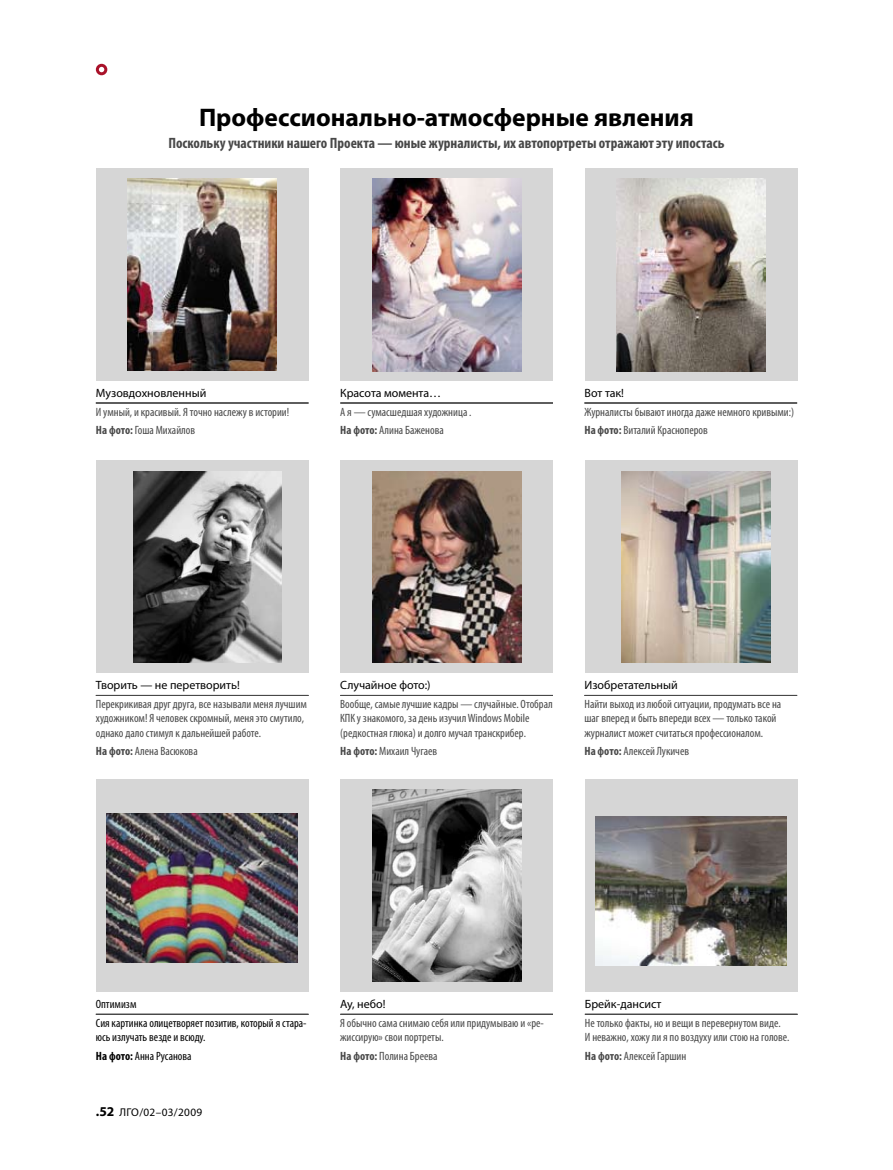
<style>
.page{position:relative;width:893px;height:1170px;background:#fff}
.page>*{position:absolute;margin:0;border:0;box-sizing:border-box;transform-origin:0 0}
.t1{font:700 25.5px "Myriad Pro";color:#000}
.t2{font:700 condensed 15px "Myriad Pro";color:#484848}
.t3{font:condensed 12px/14.4px "Myriad Pro";color:#484848}
.t4{font:12px "Myriad Pro";color:#000}
.t5{font:condensed 12px/18.6px "Myriad Pro";color:#000}
.t6{font:11.25px "Myriad Pro";letter-spacing:.03em;color:#000}
.s1{font-weight:700}
.s2{font-weight:700;font-size:13.5px}
</style>
<div class="page">
<div style="left:96px;top:64px;width:11px;height:11px;border:3px solid #a9122a;border-radius:50%"></div>
<div style="left:96px;top:168px;width:212px;height:213px;background:#d6d6d6"></div>
<div style="left:340px;top:168px;width:213px;height:213px;background:#d6d6d6"></div>
<div style="left:585px;top:168px;width:212px;height:213px;background:#d6d6d6"></div>
<img style="left:372px;top:179px;width:149px;height:192px">
<img style="left:617px;top:179px;width:149px;height:192px">
<img style="left:128px;top:179px;width:149px;height:191px">
<hr style="left:96px;top:403px;width:212px;height:1px;background:#484848">
<hr style="left:340px;top:403px;width:213px;height:1px;background:#484848">
<hr style="left:584px;top:403px;width:213px;height:1px;background:#484848">
<div style="left:340px;top:460px;width:213px;height:213px;background:#d6d6d6"></div>
<div style="left:585px;top:460px;width:212px;height:213px;background:#d6d6d6"></div>
<img style="left:622px;top:471px;width:148px;height:191px">
<img style="left:372px;top:471px;width:149px;height:191px">
<div style="left:585px;top:779px;width:212px;height:212px;background:#d6d6d6"></div>
<img style="left:595px;top:816px;width:192px;height:149px">
<hr style="left:585px;top:1013px;width:212px;height:1px;background:#484848">
<hr style="left:340px;top:695px;width:213px;height:1px;background:#484848">
<hr style="left:584px;top:695px;width:213px;height:1px;background:#484848">
<div style="left:96px;top:779px;width:212px;height:212px;background:#d6d6d6"></div>
<img style="left:106px;top:813px;width:192px;height:148px">
<div style="left:340px;top:779px;width:213px;height:212px;background:#d6d6d6"></div>
<img style="left:372px;top:790px;width:149px;height:191px">
<hr style="left:96px;top:1013px;width:212px;height:1px;background:#484848">
<hr style="left:340px;top:1013px;width:213px;height:1px;background:#484848">
<div style="left:96px;top:460px;width:213px;height:213px;background:#d6d6d6"></div>
<img style="left:133px;top:471px;width:149px;height:191px">
<hr style="left:96px;top:695px;width:212px;height:1px;background:#484848">
<h1 class="t1" style="left:199px;top:101px;width:496px">Профессионально-атмосферные явления</h1>
<p class="t2" style="left:168px;top:134px;width:557px">Поскольку участники нашего Проекта — юные журналисты, их автопортреты отражают эту ипостась</p>
<p class="t4" style="left:96px;top:385px;width:112px">Музовдохновленный</p>
<p class="t3" style="left:96px;top:402px;width:195px;line-height:18.6px">И умный, и красивый. Я точно наслежу в истории!<br><span class="s1">На фото:</span> Гоша Михайлов</p>
<p class="t4" style="left:340px;top:385px;width:103px">Красота момента…</p>
<p class="t3" style="left:340px;top:402px;width:133px;line-height:18.6px">А я — сумасшедшая художница .<br><span class="s1">На фото:</span> Алина Баженова</p>
<p class="t4" style="left:584px;top:385px;width:41px">Вот так!</p>
<p class="t3" style="left:584px;top:402px;width:211px;line-height:18.6px">Журналисты бывают иногда даже немного кривыми:)<br><span class="s1">На фото:</span> Виталий Красноперов</p>
<p class="t4" style="left:96px;top:678px;width:145px">Творить — не перетворить!</p>
<p class="t3" style="left:96px;top:696px;width:213px">Перекрикивая друг друга, все называли меня лучшим художником! Я человек скромный, меня это смутило, однако дало стимул к дальнейшей работе.</p>
<p class="t3" style="left:96px;top:744px;width:103px"><span class="s1">На фото:</span> Алена Васюкова</p>
<p class="t4" style="left:340px;top:677px;width:92px">Случайное фото:)</p>
<p class="t3" style="left:340px;top:696px;width:214px">Вообще, самые лучшие кадры — случайные. Отобрал<br>КПК у знакомого, за день изучил Windows Mobile (редкостная глюка) и долго мучал транскрибер.</p>
<p class="t3" style="left:340px;top:744px;width:98px"><span class="s1">На фото:</span> Михаил Чугаев</p>
<p class="t4" style="left:584px;top:678px;width:95px">Изобретательный</p>
<p class="t3" style="left:584px;top:696px;width:198px">Найти выход из любой ситуации, продумать все на шаг вперед и быть впереди всех — только такой журналист может считаться профессионалом.</p>
<p class="t3" style="left:584px;top:744px;width:106px"><span class="s1">На фото:</span> Алексей Лукичев</p>
<p class="t5" style="left:96px;top:994px;width:212px">Оптимизм<br>Сия картинка олицетворяет позитив, который я стара-</p>
<p class="t5" style="left:96px;top:1027px;width:111px">юсь излучать везде и всюду.<br><span class="s1">На фото:</span> Анна Русанова</p>
<p class="t6" style="left:96px;top:1105px;width:108px"><span class="s2">.52</span> ЛГО/02–03/2009</p>
<p class="t4" style="left:340px;top:996px;width:47px">Ау, небо!</p>
<p class="t3" style="left:340px;top:1015px;width:205px">Я обычно сама снимаю себя или придумываю и «ре&shy;жиссирую» свои портреты.</p>
<p class="t3" style="left:340px;top:1048px;width:99px"><span class="s1">На фото:</span> Полина Бреева</p>
<p class="t4" style="left:585px;top:996px;width:78px">Брейк-дансист</p>
<p class="t3" style="left:585px;top:1015px;width:206px">Не только факты, но и вещи в перевернутом виде.<br>И неважно, хожу ли я по воздуху или стою на голове.</p>
<p class="t3" style="left:585px;top:1048px;width:103px"><span class="s1">На фото:</span> Алексей Гаршин</p>
</div>
